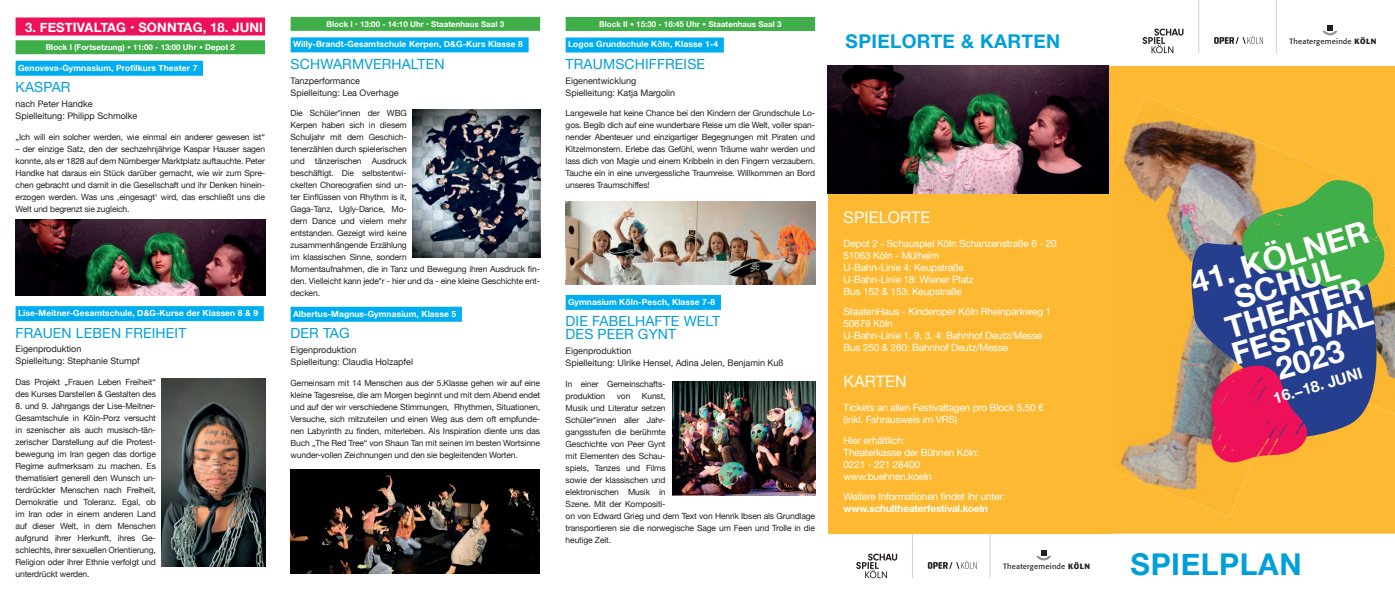
<style>
.page{position:relative;width:1395px;height:601px;background:#fff}
.page>*{position:absolute;margin:0;border:0;box-sizing:border-box;transform-origin:0 0}
.t1{font:700 31.3px/26.7px "Helvetica Neue";color:#fff;text-align:center}
.t2{font:700 30px "Helvetica Neue";letter-spacing:.02em;color:#009fda}
.t3{font:700 19px "Helvetica Neue";letter-spacing:.02em;color:#009fda}
.t4{font:16px "Helvetica Neue";letter-spacing:.01em;color:#fff}
.t5{font:700 15.4px "Helvetica Neue";color:#fff}
.t6{font:14px/13px "Helvetica Neue";letter-spacing:.01em;color:#009fda}
.t7{font:700 13px "Helvetica Neue";letter-spacing:.01em;color:#fff}
.t8{font:10px/12px "Helvetica Neue";letter-spacing:-.015em;color:#fff}
.t9{font:700 10px "Helvetica Neue";letter-spacing:-.015em;color:#fff}
.t10{font:9px/12px "Helvetica Neue";color:#231f20}
.t11{font:8.5px/12px "Helvetica Neue";letter-spacing:-.015em;color:#231f20;text-align:justify}
.t12{font:700 8.5px "Helvetica Neue";letter-spacing:.01em;color:#fff}
.t13{font:700 8px "Helvetica Neue";color:#fff}
.t14{font:7.6px "Formata BQ";letter-spacing:.025em;color:#231f20}
.s1{font-family:"Times LT Pro";font-weight:600}
.s2{font-weight:700}
</style>
<div class="page">
<svg style="left:856px;top:554px;width:41px;height:24px"></svg>
<svg style="left:928px;top:561px;width:48px;height:8px"></svg>
<hr style="left:912px;top:517px;width:1px;height:61px;background:#d1d2d4">
<hr style="left:990px;top:517px;width:1px;height:61px;background:#d1d2d4">
<svg style="left:1036px;top:550px;width:15px;height:10px"></svg>
<div style="left:1108px;top:66px;width:287px;height:468px;background:#fdb932"></div>
<img style="left:1108px;top:96px;width:256px;height:212px">
<div style="left:1112px;top:308px;width:171px;height:176px;background:#fbb730"></div>
<img style="left:1112px;top:424px;width:131px;height:93px">
<svg style="left:1184px;top:240px;width:211px;height:207px;background:#5a607c"></svg>
<svg style="left:1210px;top:365px;width:97px;height:98px;background:#cb2b5e"></svg>
<svg style="left:1239px;top:179px;width:146px;height:112px;background:#64a14f"></svg>
<svg style="left:1142px;top:29px;width:41px;height:24px"></svg>
<svg style="left:1214px;top:36px;width:49px;height:8px"></svg>
<hr style="left:1198px;top:0;width:1px;height:53px;background:#d1d2d4">
<hr style="left:1276px;top:0;width:1px;height:53px;background:#d1d2d4">
<svg style="left:1322px;top:25px;width:15px;height:10px"></svg>
<div style="left:828px;top:177px;width:284px;height:357px;background:#fdb931"></div>
<div style="left:16px;top:17px;width:249px;height:18px;background:#ee1059"></div>
<div style="left:16px;top:40px;width:249px;height:14px;background:#40ae49"></div>
<div style="left:16px;top:61px;width:187px;height:15px;background:#00aeef"></div>
<div style="left:16px;top:306px;width:248px;height:15px;background:#00aeef"></div>
<img style="left:162px;top:379px;width:103px;height:188px">
<img style="left:828px;top:66px;width:280px;height:127px">
<div style="left:291px;top:17px;width:249px;height:14px;background:#40ae49"></div>
<div style="left:291px;top:37px;width:237px;height:15px;background:#00aeef"></div>
<div style="left:291px;top:307px;width:171px;height:15px;background:#00aeef"></div>
<div style="left:566px;top:17px;width:249px;height:14px;background:#40ae49"></div>
<div style="left:566px;top:38px;width:158px;height:15px;background:#00aeef"></div>
<div style="left:566px;top:295px;width:155px;height:15px;background:#00aeef"></div>
<img style="left:672px;top:382px;width:143px;height:114px">
<img style="left:413px;top:109px;width:127px;height:148px">
<img style="left:291px;top:469px;width:249px;height:104px">
<img style="left:566px;top:202px;width:249px;height:83px">
<img style="left:16px;top:220px;width:249px;height:76px">
<h3 class="t7" style="left:25px;top:17px;width:239px">3. FESTIVALTAG • SONNTAG, 18. JUNI</h3>
<p class="t13" style="left:46px;top:41px;width:191px">Block I (Fortsetzung) <span class="s1">•</span> 11:00 - 13:00 Uhr <span class="s1">•</span> Depot 2</p>
<p class="t12" style="left:18px;top:61px;width:181px">Genoveva-Gymnasium, Profilkurs Theater 7</p>
<h3 class="t6" style="left:16px;top:81px;width:56px">KASPAR</h3>
<p class="t10" style="left:16px;top:98px;width:123px">nach Peter Handke<br>Spielleitung: Philipp Schmolke</p>
<p class="t11" style="left:16px;top:130px;width:251px">„Ich will ein solcher werden, wie einmal ein anderer gewesen ist“</p>
<p class="t11" style="left:16px;top:142px;width:251px">– der einzige Satz, den der sechzehnjährige Kaspar Hauser sagen konnte, als er 1828 auf dem Nürnberger Marktplatz auftauchte. Peter Handke hat daraus ein Stück darüber gemacht, wie wir zum Spre&shy;chen gebracht und damit in die Gesellschaft und ihr Denken hinein&shy;erzogen werden. Was uns ‚eingesagt‘ wird, das erschließt uns die Welt und begrenzt sie zugleich.</p>
<p class="t12" style="left:18px;top:306px;width:242px">Lise-Meitner-Gesamtschule, D&amp;G-Kurse der Klassen 8 &amp; 9</p>
<h3 class="t6" style="left:16px;top:326px;width:172px">FRAUEN LEBEN FREIHEIT</h3>
<p class="t10" style="left:16px;top:343px;width:126px">Eigenproduktion<br>Spielleitung: Stephanie Stumpf</p>
<p class="t11" style="left:16px;top:376px;width:142px">Das Projekt „Frauen Leben Freiheit“ des Kurses Darstellen &amp; Gestalten des</p>
<p class="t11" style="left:16px;top:400px;width:142px">8. und 9. Jahrgangs der Lise-Meitner-Gesamtschule in Köln-Porz versucht in szenischer als auch musisch-tän&shy;zerischer Darstellung auf die Protest&shy;bewegung im Iran gegen das dortige Regime aufmerksam zu machen. Es thematisiert generell den Wunsch un&shy;terdrückter Menschen nach Freiheit, Demokratie und Toleranz. Egal, ob im Iran oder in einem anderen Land auf dieser Welt, in dem Menschen aufgrund ihrer Herkunft, ihres Ge&shy;schlechts, ihrer sexuellen Orientierung, Religion oder ihrer Ethnie verfolgt und unterdrückt werden.</p>
<p class="t13" style="left:326px;top:18px;width:179px">Block I • 13:00 - 14:10 Uhr • Staatenhaus Saal 3</p>
<p class="t12" style="left:293px;top:38px;width:231px">Willy-Brandt-Gesamtschule Kerpen, D&amp;G-Kurs Klasse 8</p>
<h3 class="t6" style="left:291px;top:57px;width:155px">SCHWARMVERHALTEN</h3>
<p class="t10" style="left:291px;top:74px;width:110px">Tanzperformance<br>Spielleitung: Lea Overhage</p>
<p class="t11" style="left:291px;top:107px;width:251px;text-align:left">Die Schüler*innen der WBG<br>Kerpen haben sich in diesem<br>Schuljahr mit dem Geschich-<br>tenerzählen durch spielerischen<br>und tänzerischen Ausdruck<br>beschäftigt. Die selbstentwi-<br>ckelten Choreografien sind un-<br>ter Einflüssen von Rhythm is it,<br>Gaga-Tanz, Ugly-Dance, Mo-<br>dern Dance und vielem mehr<br>entstanden. Gezeigt wird keine<br>zusammenhängende Erzählung<br>im klassischen Sinne, sondern<br>Momentaufnahmen, die in Tanz und Bewegung ihren Ausdruck fin&shy;den. Vielleicht kann jede*r - hier und da - eine kleine Geschichte ent&shy;decken.</p>
<p class="t12" style="left:293px;top:307px;width:165px">Albertus-Magnus-Gymnasium, Klasse 5</p>
<h3 class="t6" style="left:291px;top:326px;width:61px">DER TAG</h3>
<p class="t10" style="left:291px;top:344px;width:124px">Eigenproduktion<br>Spielleitung: Claudia Holzapfel</p>
<p class="t11" style="left:291px;top:376px;width:251px">Gemeinsam mit 14 Menschen aus der 5.Klasse gehen wir auf eine kleine Tagesreise, die am Morgen beginnt und mit dem Abend endet und auf der wir verschiedene Stimmungen, Rhythmen, Situationen, Versuche, sich mitzuteilen und einen Weg aus dem oft empfunde&shy;nen Labyrinth zu finden, miterleben. Als Inspiration diente uns das Buch „The Red Tree“ von Shaun Tan mit seinen im besten Wortsinne wunder-vollen Zeichnungen und den sie begleitenden Worten.</p>
<p class="t13" style="left:599px;top:18px;width:184px">Block II <span class="s1">•</span> 15:30 - 16:45 Uhr <span class="s1">•</span> Staatenhaus Saal 3</p>
<p class="t12" style="left:568px;top:38px;width:152px">Logos Grundschule Köln, Klasse 1-4</p>
<h3 class="t6" style="left:566px;top:57px;width:141px">TRAUMSCHIFFREISE</h3>
<p class="t10" style="left:566px;top:74px;width:111px">Eigenentwicklung<br>Spielleitung: Katja Margolin</p>
<p class="t11" style="left:566px;top:107px;width:251px">Langeweile hat keine Chance bei den Kindern der Grundschule Lo&shy;gos. Begib dich auf eine wunderbare Reise um die Welt, voller span&shy;nender Abenteuer und einzigartiger Begegnungen mit Piraten und Kitzelmonstern. Erlebe das Gefühl, wenn Träume wahr werden und lass dich von Magie und einem Kribbeln in den Fingern verzaubern.<br>Tauche ein in eine unvergessliche Traumreise. Willkommen an Bord unseres Traumschiffes!</p>
<p class="t12" style="left:568px;top:295px;width:149px">Gymnasium Köln-Pesch, Klasse 7-8</p>
<h3 class="t6" style="left:566px;top:315px;width:156px">DIE FABELHAFTE WELT<br>DES PEER GYNT</h3>
<p class="t10" style="left:566px;top:345px;width:219px">Eigenproduktion<br>Spielleitung: Ulrike Hensel, Adina Jelen, Benjamin Kuß</p>
<p class="t11" style="left:566px;top:377px;width:101px">In einer Gemeinschafts&shy;produktion</p>
<p class="t11" style="left:566px;top:389px;width:251px;text-align:left;text-indent:76px">Kunst,<br>Musik und Literatur setzen<br>Schüler*innen aller Jahr-<br>gangsstufen die berühmte<br>Geschichte von Peer Gynt<br>mit Elementen des Schau-<br>spiels, Tanzes und Films<br>sowie der klassischen und<br>elektronischen Musik in<br>Szene. Mit der Kompositi-<br>on von Edward Grieg und dem Text von Henrik Ibsen als Grundlage transportieren sie die norwegische Sage um Feen und Trolle in die heutige Zeit.</p>
<p class="t11" style="left:617px;top:389px;width:15px">von</p>
<h3 class="t3" style="left:845px;top:26px;width:216px">SPIELORTE &amp; KARTEN</h3>
<h3 class="t4" style="left:843px;top:208px;width:88px">SPIELORTE</h3>
<p class="t8" style="left:843px;top:237px;width:215px">Depot 2 - Schauspiel Köln Schanzenstraße 6 - 20<br>51063 Köln - Mülheim<br>U-Bahn-Linie 4: Keupstraße<br>U-Bahn-Linie 18: Wiener Platz<br>Bus 152 &amp; 153: Keupstraße</p>
<p class="t8" style="left:843px;top:306px;width:209px">StaatenHaus - Kinderoper Köln Rheinparkweg 1<br>50679 Köln<br>U-Bahn-Linie 1, 9, 3, 4: Bahnhof Deutz/Messe Bus 250 &amp; 260: Bahnhof Deutz/Messe</p>
<h3 class="t4" style="left:843px;top:372px;width:65px">KARTEN</h3>
<p class="t8" style="left:843px;top:402px;width:202px">Tickets an allen Festivaltagen pro Block 5,50 € (inkl. Fahrausweis im VRS)</p>
<p class="t8" style="left:843px;top:434px;width:137px">Hier erhältlich:<br>Theaterkasse der Bühnen Köln:<br>0221 - 221 28400 www.buehnen.koeln</p>
<p class="t8" style="left:843px;top:491px;width:164px">Weitere Informationen findet ihr unter:</p>
<p class="t9" style="left:843px;top:501px;width:146px">www.schultheaterfestival.koeln</p>
<p class="t14" style="left:1003px;top:561px;width:88px">Theatergemeinde <span class="s2">KÖLN</span></p>
<p class="t14" style="left:1289px;top:36px;width:88px">Theatergemeinde <span class="s2">KÖLN</span></p>
<h1 class="t1" style="left:1188px;top:270px;width:185px;rotate:-16deg">41. KÖLNER<br>SCHUL<br>THEATER<br>FESTIVAL<br>2023</h1>
<h3 class="t5" style="left:1270px;top:387px;width:94px;rotate:-16deg">16. – 18. JUNI</h3>
<h2 class="t2" style="left:1130px;top:540px;width:172px">SPIELPLAN</h2>
</div>
